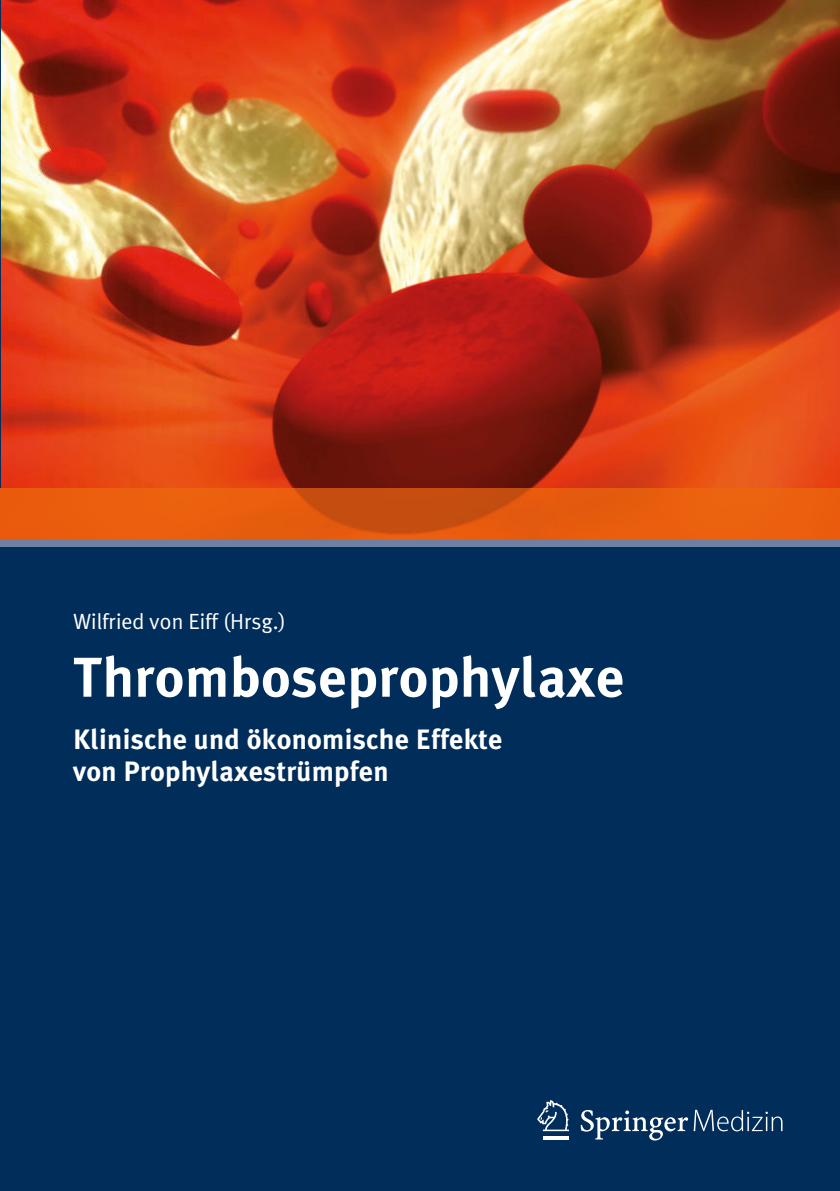
<style>
.page{position:relative;width:840px;height:1191px;background:#fff}
.page>*{position:absolute;margin:0;border:0;box-sizing:border-box;transform-origin:0 0}
.t1{font:700 56px "Meta Plus";letter-spacing:.01em;color:#fff}
.t2{font:700 28px/32px "Meta Plus";letter-spacing:.01em;color:#fff}
.t3{font:22px "Meta Plus Normal";color:#fff}
</style>
<div class="page">
<div style="left:0;top:0;width:839px;height:1191px;background:#002d59"></div>
<img style="left:1px;top:0;width:838px;height:488px">
<svg style="left:580px;top:1110px;width:107px;height:30px"></svg>
<hr style="left:542px;top:1136px;width:26px;height:3px;background:#fff">
<svg style="left:537px;top:1100px;width:31px;height:31px"></svg>
<svg style="left:693px;top:1109px;width:89px;height:22px"></svg>
<hr style="left:0;top:488px;width:1px;height:53px;background:#af5c3f">
<img style="left:1px;top:488px;width:838px;height:53px">
<div style="left:0;top:541px;width:839px;height:6px;background:#6f80a5"></div>
<p class="t3" style="left:73px;top:613px;width:214px">Wilfried von Eiff (Hrsg.)</p>
<h1 class="t1" style="left:73px;top:644px;width:552px">Thromboseprophylaxe</h1>
<p class="t2" style="left:73px;top:723px;width:430px">Klinische und ökonomische Effekte von Prophylaxestrümpfen</p>
</div>
